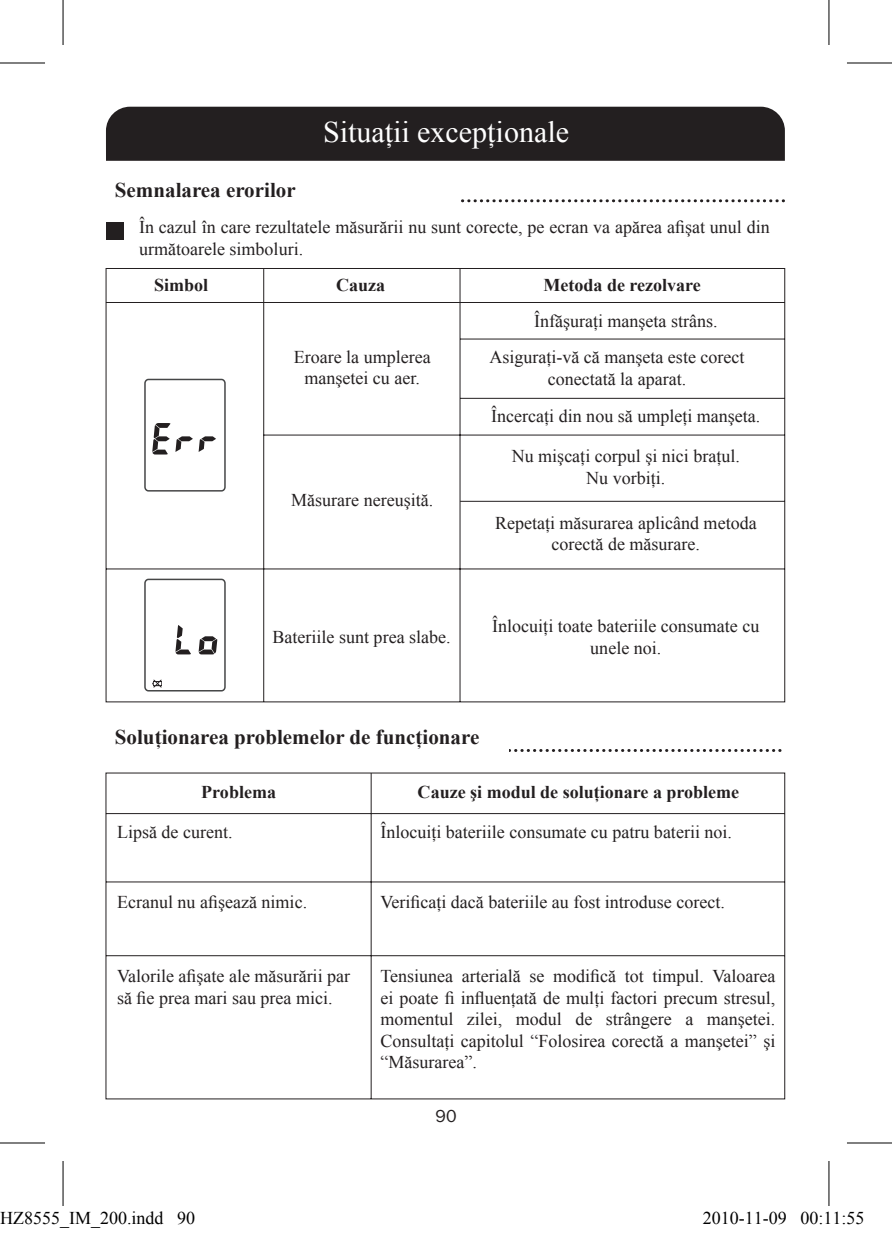
<style>
.page{position:relative;width:892px;height:1233px;background:#fff}
.page>*{position:absolute;margin:0;border:0;box-sizing:border-box;transform-origin:0 0}
.t1{font:30px "Times New Roman";color:#fff}
.t2{font:700 21px "Times New Roman";color:#231f20}
.t3{font:18px/21.6px "Times New Roman";color:#231f20}
.t4{font:700 18px "Times New Roman";color:#231f20}
.t5{font:18px "Times New Roman";color:#000}
.t6{font:18px "Franklin Got Itc TEE";color:#231f20}
</style>
<div class="page">
<div style="left:106px;top:107px;width:678px;height:54px;background:#231f20"></div>
<svg style="left:106px;top:772px;width:679px;height:327px"></svg>
<svg style="left:509px;top:749px;width:273px;height:3px"></svg>
<svg style="left:106px;top:268px;width:679px;height:435px"></svg>
<div style="left:144px;top:579px;width:82px;height:113px;border:1px solid #454647;border-radius:4px"></div>
<svg style="left:152px;top:680px;width:10px;height:7px"></svg>
<svg style="left:198px;top:636px;width:19px;height:18px"></svg>
<svg style="left:175px;top:625px;width:16px;height:29px"></svg>
<div style="left:144px;top:379px;width:82px;height:113px;border:1px solid #454647;border-radius:4px"></div>
<svg style="left:152px;top:423px;width:64px;height:32px"></svg>
<div style="left:106px;top:223px;width:17px;height:17px;background:#231f20"></div>
<svg style="left:462px;top:199px;width:322px;height:3px"></svg>
<svg style="left:829px;top:0;width:1px;height:45px"></svg>
<svg style="left:829px;top:1161px;width:1px;height:45px"></svg>
<hr style="left:0;top:62px;width:45px;height:2px;background:#000">
<hr style="left:846px;top:62px;width:45px;height:2px;background:#000">
<hr style="left:0;top:1142px;width:45px;height:2px;background:#000">
<hr style="left:846px;top:1142px;width:45px;height:2px;background:#000">
<hr style="left:62px;top:0;width:2px;height:45px;background:#000">
<hr style="left:62px;top:1161px;width:2px;height:45px;background:#000">
<hr style="left:828px;top:0;width:1px;height:45px;background:#000">
<hr style="left:828px;top:1161px;width:1px;height:45px;background:#000">
<p class="t2" style="left:115px;top:175px;width:182px">Semnalarea erorilor</p>
<h1 class="t1" style="left:323px;top:112px;width:247px">Situaţii excepţionale</h1>
<p class="t3" style="left:139px;top:216px;width:632px">În cazul în care rezultatele măsurării nu sunt corecte, pe ecran va apărea afişat unul din următoarele simboluri.</p>
<p class="t4" style="left:154px;top:273px;width:56px">Simbol</p>
<p class="t4" style="left:336px;top:273px;width:50px">Cauza</p>
<p class="t4" style="left:543px;top:273px;width:159px">Metoda de rezolvare</p>
<p class="t3" style="left:489px;top:303px;width:256px;line-height:36px;text-indent:45px">Înfăşuraţi manşeta strâns.<br>Asiguraţi-vă că manşeta este corect</p>
<p class="t3" style="left:491px;top:360px;width:270px;line-height:37.5px;text-indent:56px">conectată la aparat.<br>Încercaţi din nou să umpleţi manşeta.</p>
<p class="t3" style="left:511px;top:445px;width:229px;text-align:center">Nu mişcaţi corpul şi nici braţul.<br>Nu vorbiţi.</p>
<p class="t3" style="left:495px;top:512px;width:263px;text-align:center">Repetaţi măsurarea aplicând metoda corectă de măsurare.</p>
<p class="t3" style="left:294px;top:346px;width:138px;text-align:center">Eroare la umplerea manşetei cu aer.</p>
<p class="t3" style="left:291px;top:489px;width:143px">Măsurare nereuşită.</p>
<p class="t3" style="left:272px;top:626px;width:179px">Bateriile sunt prea slabe.</p>
<p class="t3" style="left:492px;top:615px;width:268px;text-align:center">Înlocuiţi toate bateriile consumate cu unele noi.</p>
<p class="t2" style="left:115px;top:723px;width:366px">Soluţionarea problemelor de funcţionare</p>
<p class="t4" style="left:201px;top:780px;width:76px">Problema</p>
<p class="t4" style="left:417px;top:780px;width:323px">Cauze şi modul de soluţionare a probleme</p>
<p class="t3" style="left:117px;top:821px;width:117px">Lipsă de curent.</p>
<p class="t3" style="left:380px;top:821px;width:353px">Înlocuiţi bateriile consumate cu patru baterii noi.</p>
<p class="t3" style="left:117px;top:891px;width:191px">Ecranul nu afişează nimic.</p>
<p class="t3" style="left:117px;top:965px;width:234px">Valorile afişate ale măsurării par să fie prea mari sau prea mici.</p>
<p class="t3" style="left:380px;top:891px;width:346px">Verificaţi dacă bateriile au fost introduse corect.</p>
<p class="t3" style="left:380px;top:965px;width:396px;text-align:justify">Tensiunea arterială se modifică tot timpul. Valoarea ei poate fi influenţată de mulţi factori precum stresul, momentul zilei, modul de strângere a manşetei.<br>Consultaţi capitolul “Folosirea corectă a manşetei” şi “Măsurarea”.</p>
<p class="t6" style="left:435px;top:1107px;width:23px">90</p>
<p class="t5" style="left:0;top:1206px;width:196px">HZ8555_IM_200.indd 90</p>
<p class="t5" style="left:702px;top:1206px;width:163px">2010-11-09...00:11:55</p>
</div>
